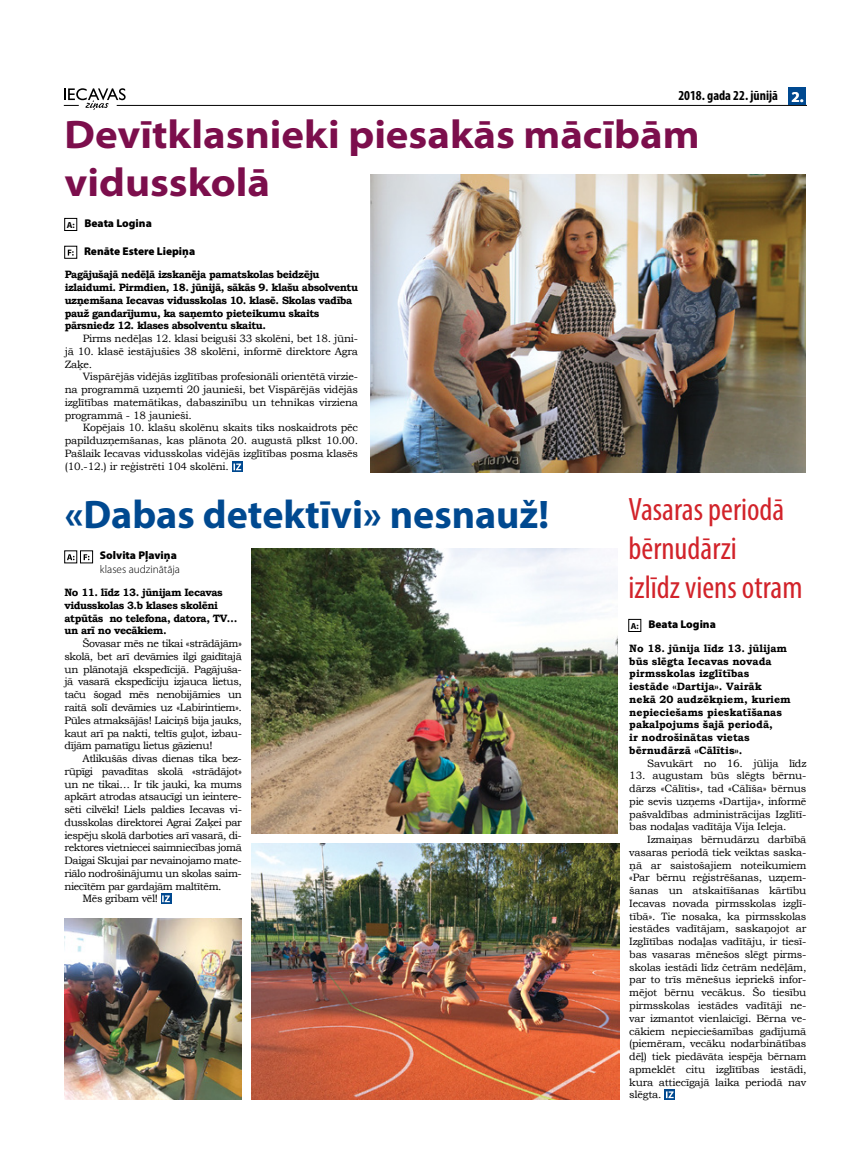
<style>
.page{position:relative;width:851px;height:1170px;background:#fff}
.page>*{position:absolute;margin:0;border:0;box-sizing:border-box;transform-origin:0 0}
.t1{font:700 semi-expanded 40px/48px "Myriad Pro";color:#7c0e4c}
.t2{font:700 40px "Myriad Pro";color:#004990}
.t3{font:condensed 32.5px/39px "Myriad Pro";color:#d2232a}
.t4{font:700 condensed 13.75px "Myriad Pro";color:#000}
.t5{font:900 11.25px "Myriad Pro";color:#000}
.t6{font:300 11.25px "Myriad Pro";color:#000}
.t7{font:10.62px/12.8px "Bookman Old Style";letter-spacing:-.04em;color:#000;text-align:justify}
.t8{font:700 10.62px/12.8px "Bookman Old Style";letter-spacing:-.04em;color:#000}
.t9{font:700 10.62px/12.8px "Bookman Old Style";color:#000}
.t10{font:10.62px "Bookman Old Style";letter-spacing:-.02em;color:#000}
.s1{font-stretch:normal;font-size:15px;color:#fff}
.s2{font-weight:700;font-size:8.75px}
</style>
<div class="page">
<hr style="left:117px;top:105px;width:689px;height:1px;background:#000">
<svg style="left:64px;top:88px;width:62px;height:22px"></svg>
<div style="left:788px;top:87px;width:18px;height:18px;background:#004990"></div>
<svg style="left:67px;top:554px;width:7px;height:6px"></svg>
<div style="left:64px;top:550px;width:13px;height:13px;border:1px solid #000"></div>
<svg style="left:84px;top:554px;width:5px;height:6px"></svg>
<div style="left:80px;top:550px;width:13px;height:13px;border:1px solid #000"></div>
<svg style="left:68px;top:249px;width:6px;height:6px"></svg>
<div style="left:64px;top:246px;width:13px;height:12px;border:1px solid #000"></div>
<div style="left:161px;top:893px;width:10px;height:10px;background:#004990"></div>
<svg style="left:162px;top:895px;width:8px;height:7px"></svg>
<svg style="left:664px;top:1089px;width:11px;height:10px"></svg>
<svg style="left:665px;top:1091px;width:8px;height:7px"></svg>
<svg style="left:232px;top:461px;width:11px;height:11px"></svg>
<svg style="left:233px;top:463px;width:8px;height:7px"></svg>
<img style="left:370px;top:175px;width:435px;height:297px">
<div style="left:628px;top:619px;width:13px;height:12px;border:1px solid #000"></div>
<div style="left:64px;top:218px;width:13px;height:13px;border:1px solid #000"></div>
<img style="left:251px;top:548px;width:367px;height:285px">
<img style="left:251px;top:843px;width:369px;height:255px">
<img style="left:64px;top:918px;width:178px;height:180px">
<p class="t4" style="left:678px;top:87px;width:127px">2018. gada 22. jūnijā <span class="s1">2.</span></p>
<h1 class="t1" style="left:64px;top:110px;width:636px">Devītklasnieki piesakās mācībām vidusskolā</h1>
<p class="t5" style="left:67px;top:217px;width:87px"><span class="s2">A:</span> Beata Logina</p>
<p class="t5" style="left:84px;top:244px;width:113px">Renāte Estere Liepiņa</p>
<p class="t8" style="left:65px;top:268px;width:295px">Pagājušajā nedēļā izskanēja pamatskolas beidzēju izlaidumi. Pirmdien, 18. jūnijā, sākās 9. klašu absolventu uzņemšana Iecavas vidusskolas 10. klasē. Skolas vadība pauž gandarījumu, ka saņemto pieteikumu skaits pārsniedz 12. klases absolventu skaitu.</p>
<p class="t7" style="left:65px;top:332px;width:295px;text-indent:18px">Pirms nedēļas 12. klasi beiguši 33 skolēni, bet 18. jūni&shy;jā 10. klasē iestājušies 38 skolēni, informē direktore Agra Zaķe.</p>
<p class="t7" style="left:65px;top:370px;width:295px;text-indent:18px">Vispārējās vidējās izglītības profesionāli orientētā virzie&shy;na programmā uzņemti 20 jaunieši, bet Vispārējās vidējās izglītības matemātikas, dabaszinību un tehnikas virziena programmā - 18 jaunieši.</p>
<p class="t7" style="left:65px;top:421px;width:295px;text-indent:18px">Kopējais 10. klašu skolēnu skaits tiks noskaidrots pēc papilduzņemšanas, kas plānota 20. augustā plkst 10.00.<br>Pašlaik Iecavas vidusskolas vidējās izglītības posma klasēs (10.-12.) ir reģistrēti 104 skolēni.</p>
<h1 class="t2" style="left:65px;top:488px;width:486px">«Dabas detektīvi» nesnauž!</h1>
<p class="t5" style="left:100px;top:549px;width:78px">Solvita Pļaviņa</p>
<p class="t6" style="left:100px;top:563px;width:82px">klases audzinātāja</p>
<p class="t8" style="left:64px;top:586px;width:174px">No 11. līdz 13. jūnijam Iecavas vidusskolas 3.b klases skolēni atpūtās no telefona, datora, TV… un arī no vecākiem.</p>
<p class="t7" style="left:64px;top:637px;width:179px;text-indent:18px">Šovasar mēs ne tikai «strādājām» skolā, bet arī devāmies ilgi gaidītajā un plānotajā ekspedīcijā. Pagājuša&shy;jā vasarā ekspedīciju izjauca lietus, taču šogad mēs nenobijāmies un raitā solī devāmies uz «Labirintiem».<br>Pūles atmaksājās! Laiciņš bija jauks, kaut arī pa nakti, teltīs guļot, izbau&shy;dījām pamatīgu lietus gāzienu!</p>
<p class="t7" style="left:82px;top:752px;width:161px">Atlikušās divas dienas tika bez-</p>
<p class="t7" style="left:64px;top:764px;width:179px">rūpīgi pavadītas skolā «strādājot»</p>
<p class="t7" style="left:64px;top:777px;width:179px">un ne tikai… Ir tik jauki, ka mums</p>
<p class="t7" style="left:64px;top:790px;width:179px">apkārt atrodas atsaucīgi un ieintere-</p>
<p class="t7" style="left:64px;top:803px;width:179px">sēti cilvēki! Liels paldies Iecavas vi-</p>
<p class="t7" style="left:64px;top:815px;width:179px">dusskolas direktorei Agrai Zaķei par</p>
<p class="t7" style="left:64px;top:828px;width:179px">iespēju skolā darboties arī vasarā, di-</p>
<p class="t7" style="left:64px;top:841px;width:179px">rektores vietniecei saimniecības jomā</p>
<p class="t7" style="left:64px;top:854px;width:179px">Daigai Skujai par nevainojamo mate-</p>
<p class="t7" style="left:64px;top:866px;width:179px">riālo nodrošinājumu un skolas saim-</p>
<p class="t7" style="left:64px;top:879px;width:159px">niecītēm par gardajām maltītēm.</p>
<p class="t7" style="left:82px;top:892px;width:77px">Mēs gribam vēl!</p>
<h2 class="t3" style="left:628px;top:489px;width:175px">Vasaras periodā bērnudārzi<br>izlīdz viens otram</h2>
<p class="t5" style="left:630px;top:617px;width:87px"><span class="s2">A:</span> Beata Logina</p>
<p class="t9" style="left:629px;top:641px;width:163px">No 18. jūnija līdz 13. jūlijam būs slēgta Iecavas novada pirmsskolas izglītības iestāde «Dartija». Vairāk nekā 20 audzēkņiem, kuriem nepieciešams pieskatīšanas pakalpojums šajā periodā,<br>ir nodrošinātas vietas bērnudārzā «Cālītis».</p>
<p class="t10" style="left:647px;top:756px;width:161px">Savukārt no 16. jūlija līdz</p>
<p class="t7" style="left:629px;top:769px;width:179px">13. augustam būs slēgts bērnu&shy;dārzs «Cālītis», tad «Cālīša» bērnus pie sevis uzņems «Dartija», informē pašvaldības administrācijas Izglītī&shy;bas nodaļas vadītāja Vija Ieleja.</p>
<p class="t7" style="left:629px;top:833px;width:179px;text-indent:18px">Izmaiņas bērnudārzu darbībā vasaras periodā tiek veiktas saska&shy;ņā ar saistošajiem noteikumiem «Par bērnu reģistrēšanas, uzņem&shy;šanas un atskaitīšanas kārtību Iecavas novada pirmsskolas izglī&shy;tībā». Tie nosaka, ka pirmsskolas iestādes vadītājam, saskaņojot ar Izglītības nodaļas vadītāju, ir tiesī&shy;bas vasaras mēnešos slēgt pirms&shy;skolas iestādi līdz četrām nedēļām, par to trīs mēnešus iepriekš infor&shy;mējot bērnu vecākus. Šo tiesību pirmsskolas iestādes vadītāji ne&shy;var izmantot vienlaicīgi. Bērna ve&shy;cākiem nepieciešamības gadījumā (piemēram, vecāku nodarbinātības dēļ) tiek piedāvāta iespēja bērnam apmeklēt citu izglītības iestādi, kura attiecīgajā laika periodā nav slēgta.</p>
</div>
